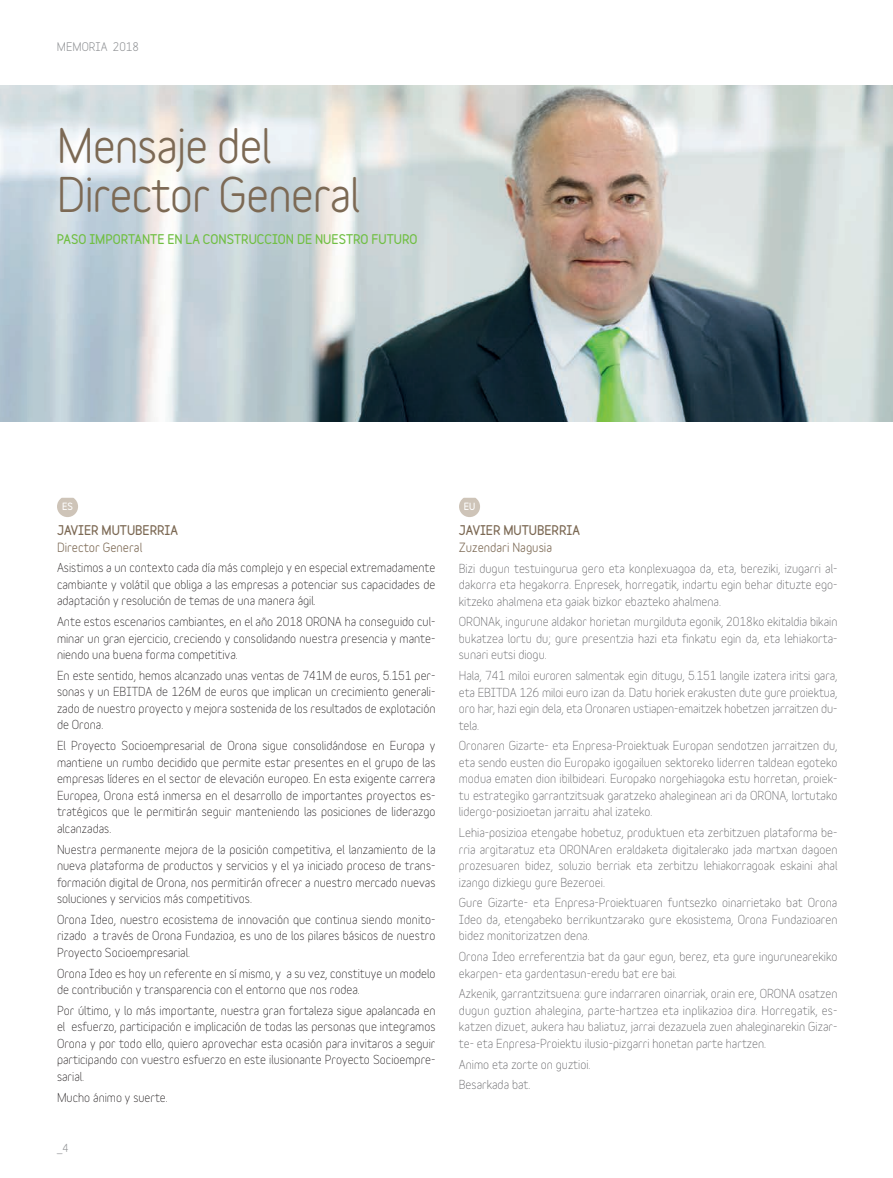
<style>
.page{position:relative;width:893px;height:1178px;background:#fff}
.page>*{position:absolute;margin:0;border:0;box-sizing:border-box;transform-origin:0 0}
.t1{font:700 45px/49.5px "Variable";letter-spacing:-.025em;color:#7c6954}
.t2{font:12px/16.5px "Variable";color:#231f20;text-align:justify}
.t3{font:12px/16.5px "Variable";color:#636366;text-align:justify}
.t4{font:900 12px "Variable";color:#71bf44}
.t5{font:900 12px "Variable";color:#7c6954}
.t6{font:700 12px "Variable";color:#7c6954}
.t7{font:700 11.25px "Variable";color:#939598}
.t8{font:700 10.5px "Variable";color:#939598}
.t9{font:900 9px "Variable";color:#fff}
</style>
<div class="page">
<img style="left:0;top:85px;width:893px;height:336px">
<svg style="left:57px;top:498px;width:21px;height:19px"></svg>
<svg style="left:459px;top:498px;width:21px;height:19px"></svg>
<p class="t7" style="left:57px;top:38px;width:83px">MEMORIA 2018</p>
<h1 class="t1" style="left:57px;top:116px;width:305px">Mensaje del<br>Director General</h1>
<p class="t4" style="left:57px;top:230px;width:362px">PASO IMPORTANTE EN LA CONSTRUCCION DE NUESTRO FUTURO</p>
<p class="t9" style="left:62px;top:500px;width:12px">ES</p>
<p class="t9" style="left:464px;top:500px;width:13px">EU</p>
<p class="t5" style="left:57px;top:521px;width:123px">JAVIER MUTUBERRIA</p>
<p class="t6" style="left:57px;top:537px;width:87px">Director General</p>
<p class="t2" style="left:57px;top:559px;width:380px">Asistimos a un contexto cada día más complejo y en especial extremadamente cambiante y volátil que obliga a las empresas a potenciar sus capacidades de adaptación y resolución de temas de una manera ágil.</p>
<p class="t2" style="left:57px;top:612px;width:380px">Ante estos escenarios cambiantes, en el año 2018 ORONA ha conseguido cul&shy;minar un gran ejercicio, creciendo y consolidando nuestra presencia y mante&shy;niendo una buena forma competitiva.</p>
<p class="t2" style="left:57px;top:666px;width:380px">En este sentido, hemos alcanzado unas ventas de 741M de euros, 5.151 per&shy;sonas y un EBITDA de 126M de euros que implican un crecimiento generali&shy;zado de nuestro proyecto y mejora sostenida de los resultados de explotación de Orona.</p>
<p class="t2" style="left:57px;top:736px;width:380px">El Proyecto Socioempresarial de Orona sigue consolidándose en Europa y mantiene un rumbo decidido que permite estar presentes en el grupo de las empresas líderes en el sector de elevación europeo. En esta exigente carrera Europea, Orona está inmersa en el desarrollo de importantes proyectos es&shy;tratégicos que le permitirán seguir manteniendo las posiciones de liderazgo alcanzadas.</p>
<p class="t2" style="left:57px;top:840px;width:380px">Nuestra permanente mejora de la posición competitiva, el lanzamiento de la nueva plataforma de productos y servicios y el ya iniciado proceso de trans&shy;formación digital de Orona, nos permitirán ofrecer a nuestro mercado nuevas soluciones y servicios más competitivos.</p>
<p class="t2" style="left:57px;top:910px;width:380px">Orona Ideo, nuestro ecosistema de innovación que continua siendo monito&shy;rizado a través de Orona Fundazioa, es uno de los pilares básicos de nuestro Proyecto Socioempresarial.</p>
<p class="t2" style="left:57px;top:964px;width:380px">Orona Ideo es hoy un referente en sí mismo, y a su vez, constituye un modelo de contribución y transparencia con el entorno que nos rodea.</p>
<p class="t2" style="left:57px;top:1001px;width:380px">Por último, y lo más importante, nuestra gran fortaleza sigue apalancada en el esfuerzo, participación e implicación de todas las personas que integramos Orona y por todo ello, quiero aprovechar esta ocasión para invitaros a seguir participando con vuestro esfuerzo en este ilusionante Proyecto Socioempre&shy;sarial.</p>
<p class="t2" style="left:57px;top:1088px;width:112px">Mucho ánimo y suerte.</p>
<p class="t8" style="left:57px;top:1139px;width:13px">_4</p>
<p class="t5" style="left:459px;top:521px;width:123px">JAVIER MUTUBERRIA</p>
<p class="t6" style="left:459px;top:537px;width:95px">Zuzendari Nagusia</p>
<p class="t3" style="left:459px;top:559px;width:380px">Bizi dugun testuingurua gero eta konplexuagoa da, eta, bereziki, izugarri al&shy;dakorra eta hegakorra. Enpresek, horregatik, indartu egin behar dituzte ego&shy;kitzeko ahalmena eta gaiak bizkor ebazteko ahalmena.</p>
<p class="t3" style="left:459px;top:612px;width:380px">ORONAk, ingurune aldakor horietan murgilduta egonik, 2018ko ekitaldia bikain bukatzea lortu du; gure presentzia hazi eta finkatu egin da, eta lehiakorta&shy;sunari eutsi diogu.</p>
<p class="t3" style="left:459px;top:666px;width:380px">Hala, 741 miloi euroren salmentak egin ditugu, 5.151 langile izatera iritsi gara, eta EBITDA 126 miloi euro izan da. Datu horiek erakusten dute gure proiektua, oro har, hazi egin dela, eta Oronaren ustiapen-emaitzek hobetzen jarraitzen du&shy;tela.</p>
<p class="t3" style="left:459px;top:736px;width:380px">Oronaren Gizarte- eta Enpresa-Proiektuak Europan sendotzen jarraitzen du, eta sendo eusten dio Europako igogailuen sektoreko liderren taldean egoteko modua ematen dion ibilbideari. Europako norgehiagoka estu horretan, proiek&shy;tu estrategiko garrantzitsuak garatzeko ahaleginean ari da ORONA, lortutako lidergo-posizioetan jarraitu ahal izateko.</p>
<p class="t3" style="left:459px;top:823px;width:380px">Lehia-posizioa etengabe hobetuz, produktuen eta zerbitzuen plataforma be&shy;rria argitaratuz eta ORONAren eraldaketa digitalerako jada martxan dagoen prozesuaren bidez, soluzio berriak eta zerbitzu lehiakorragoak eskaini ahal izango dizkiegu gure Bezeroei.</p>
<p class="t3" style="left:459px;top:893px;width:380px">Gure Gizarte- eta Enpresa-Proiektuaren funtsezko oinarrietako bat Orona Ideo da, etengabeko berrikuntzarako gure ekosistema, Orona Fundazioaren bidez monitorizatzen dena.</p>
<p class="t3" style="left:459px;top:947px;width:380px">Orona Ideo erreferentzia bat da gaur egun, berez, eta gure ingurunearekiko ekarpen- eta gardentasun-eredu bat ere bai.</p>
<p class="t3" style="left:459px;top:984px;width:380px">Azkenik, garrantzitsuena: gure indarraren oinarriak, orain ere, ORONA osatzen dugun guztion ahalegina, parte-hartzea eta inplikazioa dira. Horregatik, es&shy;katzen dizuet, aukera hau baliatuz, jarrai dezazuela zuen ahaleginarekin Gizar&shy;te- eta Enpresa-Proiektu ilusio-pizgarri honetan parte hartzen.</p>
<p class="t3" style="left:459px;top:1052px;width:133px;line-height:20.7px">Animo eta zorte on guztioi.<br>Besarkada bat.</p>
</div>
